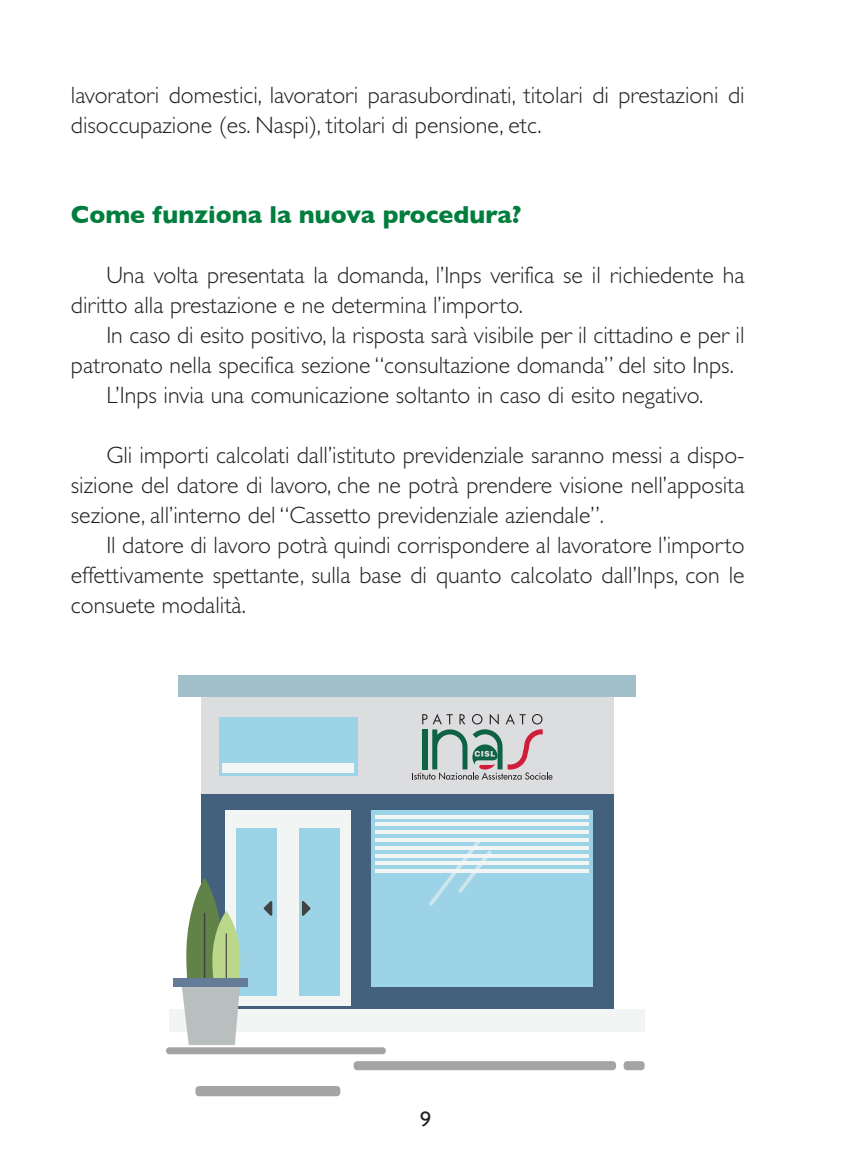
<style>
.page{position:relative;width:851px;height:1170px;background:#fff}
.page>*{position:absolute;margin:0;border:0;box-sizing:border-box;transform-origin:0 0}
.t1{font:700 25px "Gill Sans";color:#007e3d}
.t2{font:300 23.75px/30px "Gill Sans";color:#231f20}
.t3{font:500 22.5px "Agenda";color:#231f20}
</style>
<div class="page">
<div style="left:195px;top:1085px;width:145px;height:11px;background:#a5a4a5;border-radius:4px"></div>
<div style="left:201px;top:686px;width:412px;height:322px;background:#dcdddf"></div>
<div style="left:201px;top:794px;width:412px;height:214px;background:#43607e"></div>
<div style="left:169px;top:1008px;width:475px;height:23px;background:#f3f4f4"></div>
<div style="left:166px;top:1047px;width:220px;height:7px;background:#a5a4a5;border-radius:3px"></div>
<div style="left:353px;top:1061px;width:263px;height:9px;background:#a5a4a5;border-radius:3px"></div>
<div style="left:623px;top:1061px;width:21px;height:9px;background:#a5a4a5;border-radius:3px"></div>
<div style="left:179px;top:675px;width:457px;height:22px;background:#a1c0c9"></div>
<div style="left:372px;top:810px;width:220px;height:176px;background:#9dd3e6"></div>
<svg style="left:429px;top:837px;width:62px;height:68px"></svg>
<svg style="left:375px;top:815px;width:214px;height:3px"></svg>
<hr style="left:375px;top:822px;width:214px;height:4px;background:#f3f4f4">
<hr style="left:375px;top:830px;width:214px;height:4px;background:#f3f4f4">
<hr style="left:375px;top:838px;width:214px;height:3px;background:#f3f4f4">
<svg style="left:375px;top:845px;width:214px;height:4px"></svg>
<svg style="left:375px;top:853px;width:214px;height:4px"></svg>
<hr style="left:375px;top:861px;width:214px;height:4px;background:#f3f4f4">
<hr style="left:375px;top:869px;width:214px;height:4px;background:#f3f4f4">
<div style="left:225px;top:810px;width:63px;height:195px;background:#f3f4f4"></div>
<div style="left:236px;top:953px;width:40px;height:43px;background:#9dd3e6"></div>
<div style="left:236px;top:828px;width:40px;height:136px;background:#9dd3e6"></div>
<div style="left:288px;top:810px;width:63px;height:195px;background:#f3f4f4"></div>
<div style="left:299px;top:953px;width:40px;height:43px;background:#9dd3e6"></div>
<div style="left:299px;top:828px;width:40px;height:136px;background:#9dd3e6"></div>
<svg style="left:263px;top:901px;width:9px;height:15px"></svg>
<svg style="left:302px;top:901px;width:8px;height:15px"></svg>
<svg style="left:186px;top:877px;width:37px;height:156px"></svg>
<svg style="left:182px;top:912px;width:58px;height:132px;background:#a7b89c"></svg>
<div style="left:174px;top:978px;width:74px;height:8px;background:#657c99"></div>
<div style="left:219px;top:717px;width:138px;height:58px;background:#9dd3e6"></div>
<div style="left:222px;top:763px;width:131px;height:9px;background:#f3f4f4"></div>
<svg style="left:412px;top:714px;width:140px;height:65px"></svg>
<p class="t2" style="left:71px;top:80px;width:675px">lavoratori domestici, lavoratori parasubordinati, titolari di prestazioni di disoccupazione (es. Naspi), titolari di pensione, etc.</p>
<p class="t1" style="left:71px;top:195px;width:452px">Come funziona la nuova procedura?</p>
<p class="t2" style="left:71px;top:260px;width:675px;text-indent:35px">Una volta presentata la domanda, l’Inps verifica se il richiedente ha diritto alla prestazione e ne determina l’importo.</p>
<p class="t2" style="left:106px;top:320px;width:639px">In caso di esito positivo, la risposta sarà visibile per il cittadino e per il</p>
<p class="t2" style="left:71px;top:350px;width:664px">patronato nella specifica sezione “consultazione domanda” del sito Inps.</p>
<p class="t2" style="left:106px;top:380px;width:598px">L’Inps invia una comunicazione soltanto in caso di esito negativo.</p>
<p class="t2" style="left:71px;top:440px;width:675px;text-align:justify;text-indent:35px">Gli importi calcolati dall’istituto previdenziale saranno messi a dispo&shy;sizione del datore di lavoro, che ne potrà prendere visione nell’apposita sezione, all’interno del “Cassetto previdenziale aziendale”.</p>
<p class="t2" style="left:71px;top:530px;width:675px;text-align:justify;text-indent:35px">Il datore di lavoro potrà quindi corrispondere al lavoratore l’importo effettivamente spettante, sulla base di quanto calcolato dall’Inps, con le consuete modalità.</p>
<p class="t3" style="left:419px;top:1104px;width:13px">9</p>
</div>
